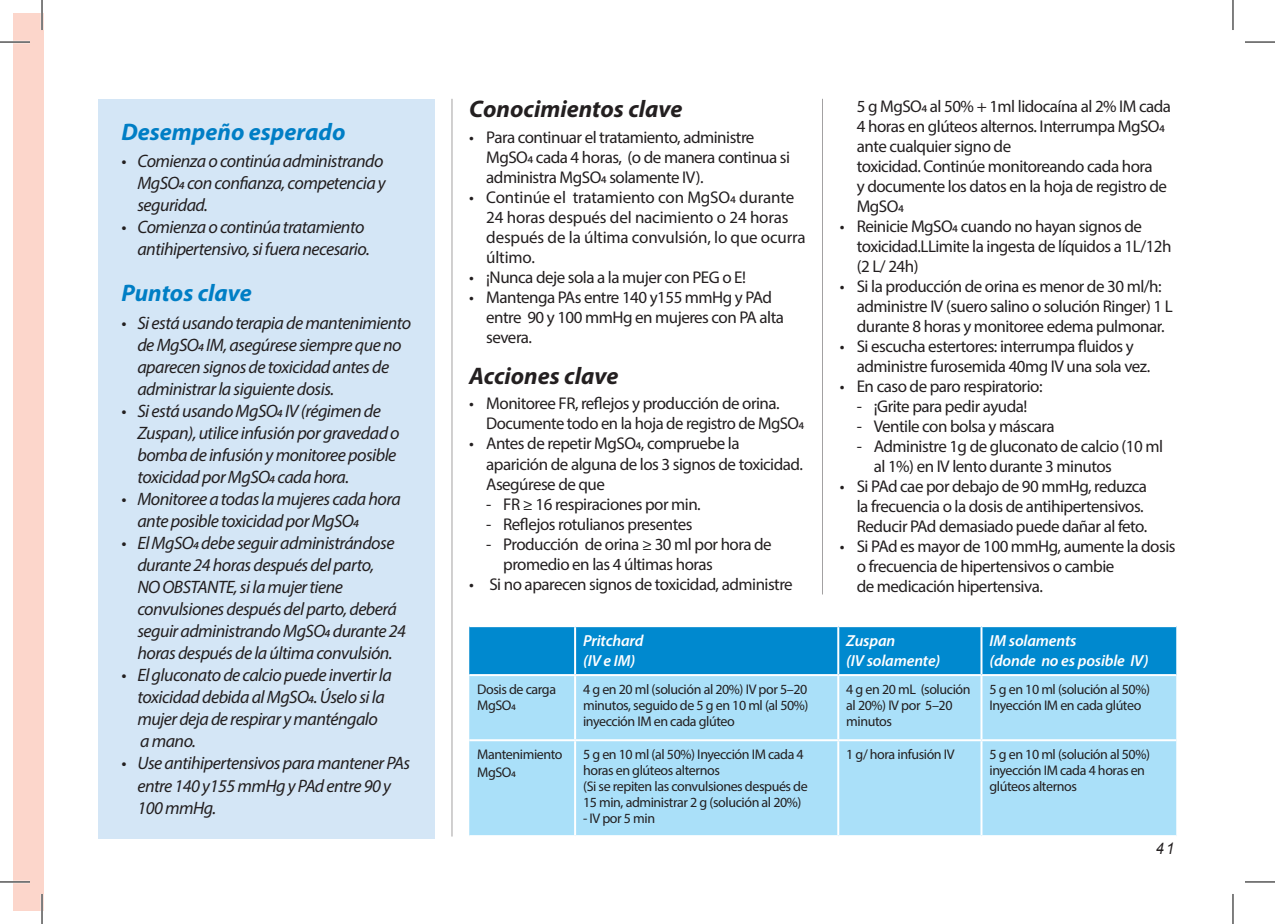
<style>
.page{position:relative;width:1275px;height:924px;background:#fff}
.page>*{position:absolute;margin:0;border:0;box-sizing:border-box;transform-origin:0 0}
.Key_Knowledge_and_Ke{font:italic 700 24px "Myriad Pro";color:#231f20}
.Performance_exp_and{font:italic 700 24px "Myriad Pro";color:#007ec5}
.t1{font:italic 18px/22px "Myriad Pro";letter-spacing:-.03em;color:#231f20}
.t2{font:17px/20px "Myriad Pro";letter-spacing:-.03em;color:#231f20}
.t3{font:17px/20px "Myriad Pro";letter-spacing:-.01em;color:#231f20}
.Quick_check_title{font:italic 600 16px "Myriad Pro";letter-spacing:-.01em;color:#fff}
.Notes{font:italic 16px "Arial";color:#231f20;scale:.91 1}
.Main_text__no_tab{font:14px/16px "Myriad Pro";letter-spacing:-.03em;color:#231f20}
</style>
<div class="page">
<div style="left:14px;top:14px;width:29px;height:895px;background:#fcd6cb"></div>
<hr style="left:451px;top:99px;width:1px;height:737px;background:#231f20">
<hr style="left:822px;top:99px;width:1px;height:495px;background:#231f20">
<div style="left:99px;top:99px;width:336px;height:739px;background:#d4e6f6"></div>
<div style="left:469px;top:627px;width:707px;height:46px;background:#0089cf"></div>
<div style="left:469px;top:675px;width:707px;height:159px;background:#aae0f9"></div>
<hr style="left:574px;top:675px;width:2px;height:63px;background:#fff">
<hr style="left:837px;top:675px;width:2px;height:63px;background:#fff">
<hr style="left:980px;top:675px;width:2px;height:63px;background:#fff">
<hr style="left:469px;top:738px;width:106px;height:2px;background:#fff">
<hr style="left:575px;top:738px;width:263px;height:2px;background:#fff">
<hr style="left:574px;top:740px;width:2px;height:94px;background:#fff">
<hr style="left:838px;top:738px;width:143px;height:2px;background:#fff">
<hr style="left:837px;top:740px;width:2px;height:94px;background:#fff">
<hr style="left:981px;top:738px;width:195px;height:2px;background:#fff">
<hr style="left:980px;top:740px;width:2px;height:94px;background:#fff">
<hr style="left:574px;top:627px;width:2px;height:46px;background:#fff">
<hr style="left:837px;top:627px;width:2px;height:46px;background:#fff">
<hr style="left:980px;top:627px;width:2px;height:46px;background:#fff">
<hr style="left:0;top:41px;width:30px;height:2px;background:#fff">
<hr style="left:0;top:880px;width:30px;height:2px;background:#fff">
<hr style="left:41px;top:0;width:2px;height:30px;background:#fff">
<hr style="left:41px;top:893px;width:2px;height:30px;background:#fff">
<hr style="left:0;top:42px;width:30px;height:1px;background:#000">
<hr style="left:1245px;top:42px;width:30px;height:1px;background:#000">
<hr style="left:0;top:881px;width:30px;height:1px;background:#000">
<hr style="left:1245px;top:881px;width:30px;height:1px;background:#000">
<hr style="left:42px;top:0;width:1px;height:30px;background:#000">
<hr style="left:42px;top:893px;width:1px;height:30px;background:#000">
<hr style="left:1232px;top:0;width:1px;height:30px;background:#000">
<hr style="left:1232px;top:893px;width:1px;height:30px;background:#000">
<p class="Performance_exp_and" style="left:121px;top:116px;width:225px">Desempeño esperado</p>
<p class="t1" style="left:137px;top:150px;width:250px;text-indent:-16px">• Comienza o continúa administrando<br>MgSO4 con confianza, competencia y seguridad.</p>
<p class="t1" style="left:137px;top:216px;width:234px;text-indent:-16px">• Comienza o continúa tratamiento antihipertensivo, si fuera necesario.</p>
<p class="Performance_exp_and" style="left:121px;top:277px;width:132px">Puntos clave</p>
<p class="t1" style="left:137px;top:311px;width:275px;text-indent:-16px">• Si está usando terapia de mantenimiento de MgSO4 IM, asegúrese siempre que no aparecen signos de toxicidad antes de administrar la siguiente dosis.</p>
<p class="t1" style="left:137px;top:399px;width:264px;text-indent:-16px">• Si está usando MgSO4 IV (régimen de Zuspan), utilice infusión por gravedad o bomba de infusión y monitoree posible toxicidad por MgSO4 cada hora.</p>
<p class="t1" style="left:137px;top:487px;width:265px;text-indent:-16px">• Monitoree a todas la mujeres cada hora ante posible toxicidad por MgSO4</p>
<p class="t1" style="left:137px;top:531px;width:270px;text-indent:-16px">• El MgSO4 debe seguir administrándose durante 24 horas después del parto,<br>NO OBSTANTE, si la mujer tiene convulsiones después del parto, deberá seguir administrando MgSO4 durante 24 horas después de la última convulsión.</p>
<p class="t1" style="left:137px;top:663px;width:256px;text-indent:-16px">• El gluconato de calcio puede invertir la toxicidad debida al MgSO4. Úselo si la mujer deja de respirar y manténgalo<br>a mano.</p>
<p class="t1" style="left:137px;top:751px;width:274px;text-indent:-16px">• Use antihipertensivos para mantener PAs entre 140 y155 mmHg y PAd entre 90 y<br>100 mmHg.</p>
<p class="Key_Knowledge_and_Ke" style="left:469px;top:93px;width:215px">Conocimientos clave</p>
<p class="t2" style="left:486px;top:126px;width:305px;text-indent:-17px">• Para continuar el tratamiento, administre<br>MgSO4 cada 4 horas, (o de manera continua si administra MgSO4 solamente IV).</p>
<p class="t3" style="left:486px;top:186px;width:321px;text-indent:-17px">• Continúe el tratamiento con MgSO4 durante 24 horas después del nacimiento o 24 horas después de la última convulsión, lo que ocurra último.</p>
<p class="t2" style="left:469px;top:266px;width:278px">• ¡Nunca deje sola a la mujer con PEG o E!</p>
<p class="t2" style="left:486px;top:286px;width:299px;text-indent:-17px">• Mantenga PAs entre 140 y155 mmHg y PAd entre 90 y 100 mmHg en mujeres con PA alta severa.</p>
<p class="Key_Knowledge_and_Ke" style="left:469px;top:360px;width:151px">Acciones clave</p>
<p class="t2" style="left:486px;top:393px;width:319px;text-indent:-17px">• Monitoree FR, reflejos y producción de orina.<br>Documente todo en la hoja de registro de MgSO4</p>
<p class="t2" style="left:486px;top:433px;width:318px;text-indent:-17px">• Antes de repetir MgSO4, compruebe la aparición de alguna de los 3 signos de toxicidad.<br>Asegúrese de que</p>
<p class="t2" style="left:486px;top:493px;width:216px">- FR ≥ 16 respiraciones por min.</p>
<p class="t2" style="left:486px;top:513px;width:208px">- Reflejos rotulianos presentes</p>
<p class="t2" style="left:503px;top:533px;width:270px;text-indent:-17px">- Producción de orina ≥ 30 ml por hora de promedio en las 4 últimas horas</p>
<p class="t2" style="left:469px;top:573px;width:325px">• Si no aparecen signos de toxicidad, administre</p>
<p class="Quick_check_title" style="left:583px;top:630px;width:62px">Pritchard</p>
<p class="Quick_check_title" style="left:583px;top:650px;width:54px">(IV e IM)</p>
<p class="t2" style="left:856px;top:95px;width:316px">5 g MgSO4 al 50% + 1ml lidocaína al 2% IM cada 4 horas en glúteos alternos. Interrumpa MgSO4 ante cualquier signo de<br>toxicidad. Continúe monitoreando cada hora<br>y documente los datos en la hoja de registro de MgSO4</p>
<p class="t2" style="left:856px;top:215px;width:316px;text-indent:-17px">• Reinicie MgSO4 cuando no hayan signos de toxicidad.LLimite la ingesta de líquidos a 1L/12h (2 L/ 24h)</p>
<p class="t2" style="left:856px;top:275px;width:317px;text-indent:-17px">• Si la producción de orina es menor de 30 ml/h: administre IV (suero salino o solución Ringer) 1 L durante 8 horas y monitoree edema pulmonar.</p>
<p class="t2" style="left:856px;top:335px;width:295px;text-indent:-17px">• Si escucha estertores: interrumpa fluidos y administre furosemida 40mg IV una sola vez.</p>
<p class="t2" style="left:839px;top:375px;width:204px">• En caso de paro respiratorio:</p>
<p class="t2" style="left:856px;top:395px;width:172px">- ¡Grite para pedir ayuda!</p>
<p class="t2" style="left:856px;top:415px;width:199px">- Ventile con bolsa y máscara</p>
<p class="t2" style="left:873px;top:435px;width:291px;text-indent:-17px">- Administre 1g de gluconato de calcio (10 ml al 1%) en IV lento durante 3 minutos</p>
<p class="t2" style="left:856px;top:475px;width:292px;text-indent:-17px">• Si PAd cae por debajo de 90 mmHg, reduzca la frecuencia o la dosis de antihipertensivos.<br>Reducir PAd demasiado puede dañar al feto.</p>
<p class="t2" style="left:856px;top:535px;width:320px;text-indent:-17px">• Si PAd es mayor de 100 mmHg, aumente la dosis o frecuencia de hipertensivos o cambie<br>de medicación hipertensiva.</p>
<p class="Quick_check_title" style="left:846px;top:630px;width:51px">Zuspan</p>
<p class="Quick_check_title" style="left:846px;top:650px;width:96px">(IV solamente)</p>
<p class="Quick_check_title" style="left:989px;top:630px;width:89px">IM solaments</p>
<p class="Quick_check_title" style="left:989px;top:650px;width:161px">(donde no es posible IV)</p>
<p class="Main_text__no_tab" style="left:477px;top:680px;width:80px">Dosis de carga<br>MgSO4</p>
<p class="Main_text__no_tab" style="left:583px;top:680px;width:227px;text-align:justify">4 g en 20 ml (solución al 20%) IV por 5–20 minutos, seguido de 5 g en 10 ml (al 50%) inyección IM en cada glúteo</p>
<p class="Main_text__no_tab" style="left:846px;top:680px;width:126px">4 g en 20 mL (solución al 20%) IV por 5–20 minutos</p>
<p class="Main_text__no_tab" style="left:989px;top:680px;width:162px">5 g en 10 ml (solución al 50%)<br>Inyección IM en cada glúteo</p>
<p class="Main_text__no_tab" style="left:477px;top:744px;width:87px;line-height:18px">Mantenimiento<br>MgSO4</p>
<p class="Main_text__no_tab" style="left:583px;top:745px;width:226px">5 g en 10 ml (al 50%) Inyección IM cada 4 horas en glúteos alternos<br>(Si se repiten las convulsiones después de 15 min, administrar 2 g (solución al 20%)</p>
<p class="Main_text__no_tab" style="left:583px;top:809px;width:74px">- IV por 5 min</p>
<p class="Main_text__no_tab" style="left:846px;top:745px;width:110px">1 g/ hora infusión IV</p>
<p class="Main_text__no_tab" style="left:989px;top:745px;width:162px">5 g en 10 ml (solución al 50%) inyección IM cada 4 horas en glúteos alternos</p>
<p class="Notes" style="left:1155px;top:838px;width:22px">41</p>
</div>
